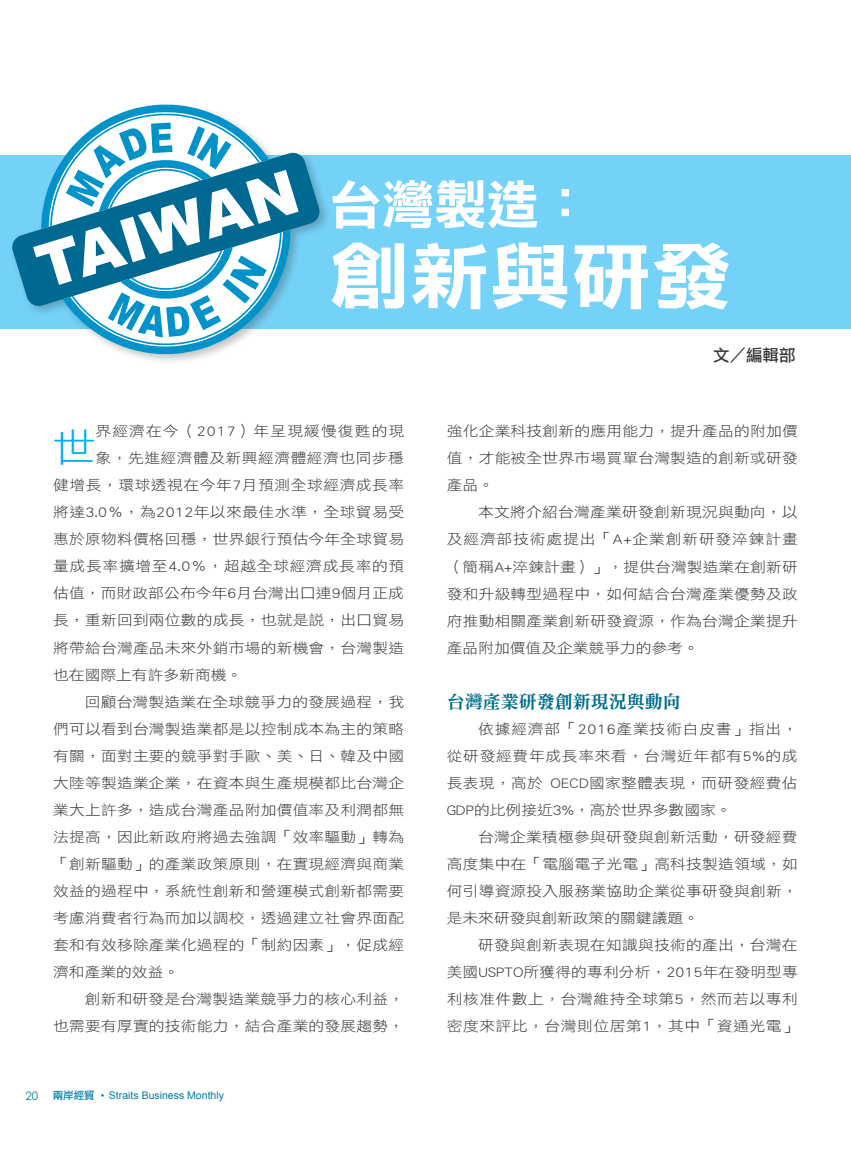
<style>
.page{position:relative;width:851px;height:1149px;background:#fff}
.page>*{position:absolute;margin:0;border:0;box-sizing:border-box;transform-origin:0 0}
.t1{font:72.3px "DF Li Hei Std W7";color:#fff;scale:1.11 1}
.t2{font:52.35px "DF Li Hei Std W7";color:#fff}
.t3{font:38.4px "DF Li Hei Std W3";color:#00b0ef;scale:1.11 1}
.t4{font:18px "DFN Ming W9 WINP BF";color:#006e8b}
.t5{font:16.5px "DF Li Hei Std W5";color:#373536}
.t6{font:14.1px/27px "DF Li Hei Std W3";letter-spacing:.015em;color:#373536;text-align:justify;scale:1.11 1}
.t7{font:14.1px "DF Li Hei Std W3";letter-spacing:.045em;color:#373536;scale:1.11 1}
.t8{font:14.1px "DF Li Hei Std W3";letter-spacing:.035em;color:#373536;scale:1.11 1}
.t9{font:14.1px "DF Li Hei Std W3";letter-spacing:.07em;color:#373536;scale:1.11 1}
.t10{font:11.55px "Century Gothic";color:#007ca6}
.t11{font:10.5px "Arial";color:#007ca6}
.s1{font-family:"DF Li Hei Std W5"}
.s2{font-family:"Adobe Ming Std";font-weight:300}
</style>
<div class="page">
<div style="left:0;top:155px;width:850px;height:174px;background:#74d1f7"></div>
<div style="left:9px;top:101px;width:322px;height:264px;background:#373536;opacity:.3"></div>
<svg style="left:27px;top:101px;width:278px;height:264px"></svg>
<svg style="left:41px;top:102px;width:249px;height:254px"></svg>
<svg style="left:23px;top:122px;width:284px;height:215px"></svg>
<svg style="left:11px;top:151px;width:310px;height:156px;background:#76b9d3"></svg>
<h2 class="t2" style="left:329px;top:176px;width:264px">台灣製造：</h2>
<h1 class="t1" style="left:329px;top:237px;width:364px">創新與研發</h1>
<h3 class="t3" style="left:53px;top:426px;width:40px">世</h3>
<p class="t9" style="left:95px;top:423px;width:279px">界經濟在今（2017）年呈現緩慢復甦的現</p>
<p class="t6" style="left:95px;top:444px;width:279px">象，先進經濟體及新興經濟體經濟也同步穩</p>
<p class="t8" style="left:53px;top:477px;width:318px">健增長，環球透視在今年7月預測全球經濟成長率</p>
<p class="t6" style="left:53px;top:498px;width:317px">將達3.0％，為2012年以來最佳水準，全球貿易受</p>
<p class="t6" style="left:53px;top:525px;width:318px">惠於原物料價格回穩，世界銀行預估今年全球貿易</p>
<p class="t7" style="left:53px;top:558px;width:318px">量成長率擴增至4.0％，超越全球經濟成長率的預</p>
<p class="t6" style="left:53px;top:579px;width:317px">估值，而財政部公布今年6月台灣出口連9個月正成</p>
<p class="t6" style="left:53px;top:606px;width:318px">長，重新回到兩位數的成長，也就是說，出口貿易</p>
<p class="t6" style="left:53px;top:633px;width:318px">將帶給台灣產品未來外銷市場的新機會，台灣製造</p>
<p class="t6" style="left:53px;top:660px;width:172px">也在國際上有許多新商機。</p>
<p class="t6" style="left:85px;top:687px;width:289px">回顧台灣製造業在全球競爭力的發展過程，我</p>
<p class="t6" style="left:53px;top:714px;width:318px">們可以看到台灣製造業都是以控制成本為主的策略</p>
<p class="t6" style="left:53px;top:741px;width:318px">有關，面對主要的競爭對手歐、美、日、韓及中國</p>
<p class="t6" style="left:53px;top:768px;width:318px">大陸等製造業企業，在資本與生產規模都比台灣企</p>
<p class="t6" style="left:53px;top:795px;width:318px">業大上許多，造成台灣產品附加價值率及利潤都無</p>
<p class="t6" style="left:53px;top:822px;width:318px">法提高，因此新政府將過去強調「效率驅動」轉為</p>
<p class="t6" style="left:53px;top:849px;width:318px">「創新驅動」的產業政策原則，在實現經濟與商業</p>
<p class="t6" style="left:53px;top:876px;width:318px">效益的過程中，系統性創新和營運模式創新都需要</p>
<p class="t6" style="left:53px;top:903px;width:318px">考慮消費者行為而加以調校，透過建立社會界面配</p>
<p class="t6" style="left:53px;top:930px;width:318px">套和有效移除產業化過程的「制約因素」，促成經</p>
<p class="t6" style="left:53px;top:957px;width:115px">濟和產業的效益。</p>
<p class="t6" style="left:85px;top:984px;width:289px">創新和研發是台灣製造業競爭力的核心利益，</p>
<p class="t6" style="left:53px;top:1011px;width:318px">也需要有厚實的技術能力，結合產業的發展趨勢，</p>
<p class="t10" style="left:25px;top:1087px;width:14px">20</p>
<p class="t11" style="left:53px;top:1089px;width:173px"><span class="s1">兩岸經貿</span> <span class="s2">˙</span>Straits Business Monthly</p>
<p class="t5" style="left:713px;top:346px;width:84px">文／編輯部</p>
<p class="t6" style="left:446px;top:417px;width:318px">強化企業科技創新的應用能力，提升產品的附加價值，才能被全世界市場買單台灣製造的創新或研發產品。</p>
<p class="t6" style="left:446px;top:498px;width:318px;text-indent:32px">本文將介紹台灣產業研發創新現況與動向，以及經濟部技術處提出「A+企業創新研發淬鍊計畫（簡稱A+淬鍊計畫）」，提供台灣製造業在創新研發和升級轉型過程中，如何結合台灣產業優勢及政府推動相關產業創新研發資源，作為台灣企業提升產品附加價值及企業競爭力的參考。</p>
<p class="t4" style="left:446px;top:692px;width:235px">台灣產業研發創新現況與動向</p>
<p class="t6" style="left:446px;top:714px;width:318px;text-indent:32px">依據經濟部「2016產業技術白皮書」指出，從研發經費年成長率來看，台灣近年都有5%的成長表現，高於 OECD國家整體表現，而研發經費佔GDP的比例接近3%，高於世界多數國家。</p>
<p class="t6" style="left:446px;top:822px;width:318px;text-indent:32px">台灣企業積極參與研發與創新活動，研發經費高度集中在「電腦電子光電」高科技製造領域，如何引導資源投入服務業協助企業從事研發與創新，是未來研發與創新政策的關鍵議題。</p>
<p class="t6" style="left:446px;top:930px;width:318px;text-indent:32px">研發與創新表現在知識與技術的產出，台灣在美國USPTO所獲得的專利分析，2015年在發明型專利核准件數上，台灣維持全球第5，然而若以專利密度來評比，台灣則位居第1，其中「資通光電」</p>
</div>
